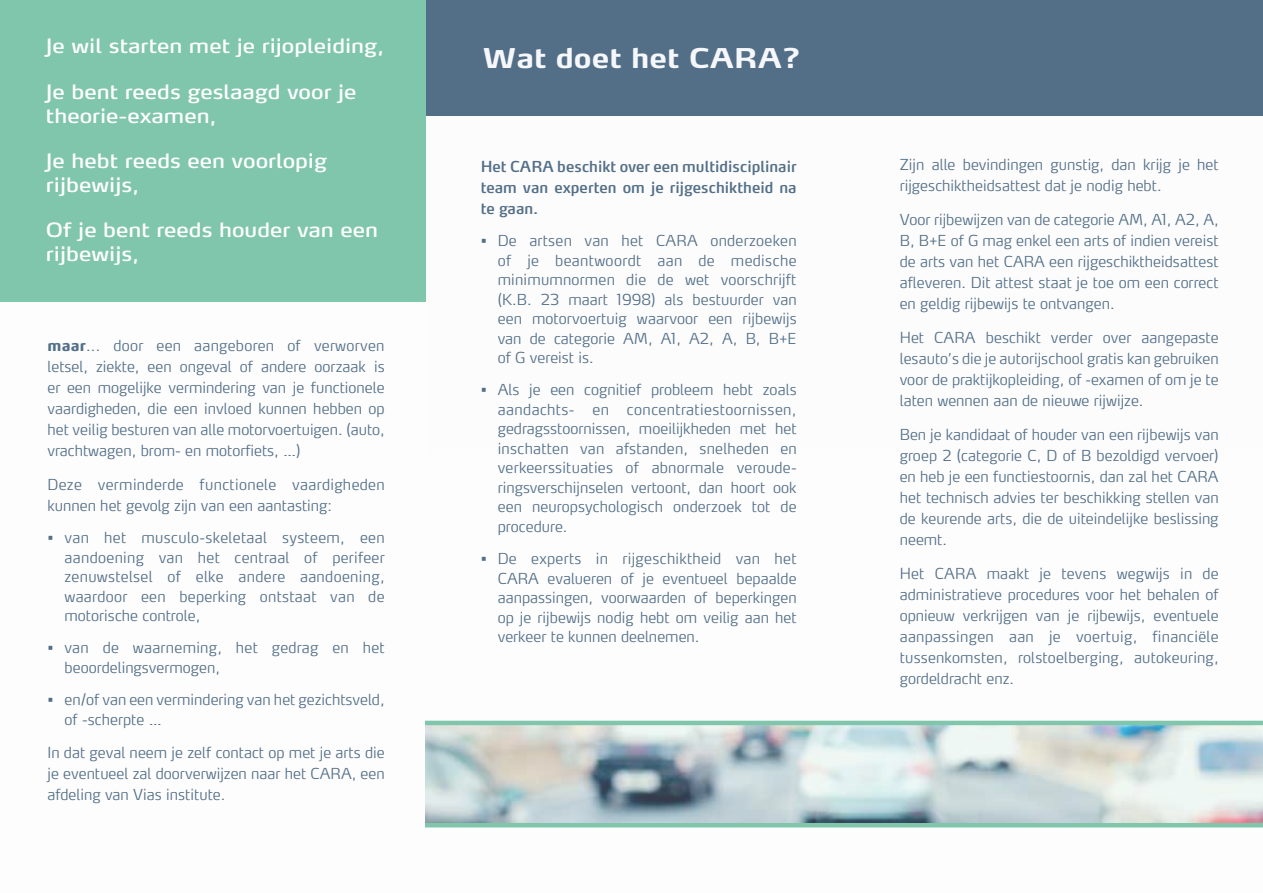
<style>
.page{position:relative;width:1263px;height:893px;background:#fff}
.page>*{position:absolute;margin:0;border:0;box-sizing:border-box;transform-origin:0 0}
.t1{font:700 27px "Max OT";color:#f5f7fa;scale:1.1 1}
.t2{font:19.5px/24px "Max OT";color:#fff;scale:1.1 1}
.t3{font:300 condensed 15px/21px "Max OT";color:#536f87;text-align:justify;scale:1.1 1}
.t4{font:condensed 15px/21px "Max OT";color:#536f87;text-align:justify;scale:1.1 1}
.s1{font-weight:700}
</style>
<div class="page">
<div style="left:400px;top:0;width:863px;height:116px;background:#536f87"></div>
<div style="left:0;top:0;width:425px;height:301px;background:#7fc6ad"></div>
<img style="left:425px;top:725px;width:838px;height:98px">
<hr style="left:425px;top:721px;width:838px;height:4px;background:#7fc6ad">
<hr style="left:425px;top:823px;width:838px;height:4px;background:#7fc6ad">
<h2 class="t2" style="left:46px;top:34px;width:309px">Je wil starten met je rijopleiding,</h2>
<h2 class="t2" style="left:46px;top:79px;width:284px">Je bent reeds geslaagd voor je theorie-examen,</h2>
<h2 class="t2" style="left:46px;top:148px;width:257px">Je hebt reeds een voorlopig rijbewijs,</h2>
<h2 class="t2" style="left:46px;top:218px;width:303px">Of je bent reeds houder van een rijbewijs,</h2>
<p class="t3" style="left:47px;top:335px;width:308px"><span class="s1">maar</span>... door een aangeboren of verworven letsel, ziekte, een ongeval of andere oorzaak is er een mogelijke vermindering van je functionele vaardigheden, die een invloed kunnen hebben op het veilig besturen van alle motorvoertuigen. (auto, vrachtwagen, brom- en motorfiets, …)</p>
<p class="t3" style="left:47px;top:474px;width:308px">Deze verminderde functionele vaardigheden kunnen het gevolg zijn van een aantasting:</p>
<p class="t3" style="left:64px;top:528px;width:293px;line-height:19.5px;text-indent:-17px">• van het musculo-skeletaal systeem, een aandoening van het centraal of perifeer zenuwstelsel of elke andere aandoening, waardoor een beperking ontstaat van de motorische controle,</p>
<p class="t3" style="left:64px;top:638px;width:293px;line-height:19.5px;text-indent:-17px">• van de waarneming, het gedrag en het beoordelingsvermogen,</p>
<p class="t3" style="left:64px;top:690px;width:293px;line-height:19.5px;text-indent:-17px">• en/of van een vermindering van het gezichtsveld, of -scherpte …</p>
<p class="t3" style="left:47px;top:742px;width:308px">In dat geval neem je zelf contact op met je arts die je eventueel zal doorverwijzen naar het CARA, een afdeling van Vias institute.</p>
<h1 class="t1" style="left:483px;top:40px;width:290px">Wat doet het CARA?</h1>
<p class="t4" style="left:481px;top:156px;width:289px">Het CARA beschikt over een multidisciplinair team van experten om je rijgeschiktheid na te gaan.</p>
<p class="t3" style="left:498px;top:231px;width:273px;line-height:19.5px;text-indent:-17px">• De artsen van het CARA onderzoeken of je beantwoordt aan de medische minimumnormen die de wet voorschrijft (K.B. 23 maart 1998) als bestuurder van een motorvoertuig waarvoor een rijbewijs van de categorie AM, A1, A2, A, B, B+E of G vereist is.</p>
<p class="t3" style="left:498px;top:380px;width:273px;line-height:19.5px;text-indent:-17px">• Als je een cognitief probleem hebt zoals aandachts- en concentratiestoornissen, gedragsstoornissen, moeilijkheden met het inschatten van afstanden, snelheden en verkeerssituaties of abnormale veroude&shy;ringsverschijnselen vertoont, dan hoort ook een neuropsychologisch onderzoek tot de procedure.</p>
<p class="t3" style="left:498px;top:549px;width:273px;line-height:19.5px;text-indent:-17px">• De experts in rijgeschiktheid van het CARA evalueren of je eventueel bepaalde aanpassingen, voorwaarden of beperkingen op je rijbewijs nodig hebt om veilig aan het verkeer te kunnen deelnemen.</p>
<p class="t3" style="left:900px;top:154px;width:291px">Zijn alle bevindingen gunstig, dan krijg je het rijgeschiktheidsattest dat je nodig hebt.</p>
<p class="t3" style="left:900px;top:209px;width:291px">Voor rijbewijzen van de categorie AM, A1, A2, A, B, B+E of G mag enkel een arts of indien vereist de arts van het CARA een rijgeschiktheidsattest afleveren. Dit attest staat je toe om een correct en geldig rijbewijs te ontvangen.</p>
<p class="t3" style="left:900px;top:327px;width:292px">Het CARA beschikt verder over aangepaste lesauto’s die je autorijschool gratis kan gebruiken voor de praktijkopleiding, of -examen of om je te laten wennen aan de nieuwe rijwijze.</p>
<p class="t3" style="left:900px;top:424px;width:291px">Ben je kandidaat of houder van een rijbewijs van groep 2 (categorie C, D of B bezoldigd vervoer) en heb je een functiestoornis, dan zal het CARA het technisch advies ter beschikking stellen van de keurende arts, die de uiteindelijke beslissing neemt.</p>
<p class="t3" style="left:900px;top:562px;width:292px">Het CARA maakt je tevens wegwijs in de administratieve procedures voor het behalen of opnieuw verkrijgen van je rijbewijs, eventuele aanpassingen aan je voertuig, financiële tussenkomsten, rolstoelberging, autokeuring, gordeldracht enz.</p>
</div>
